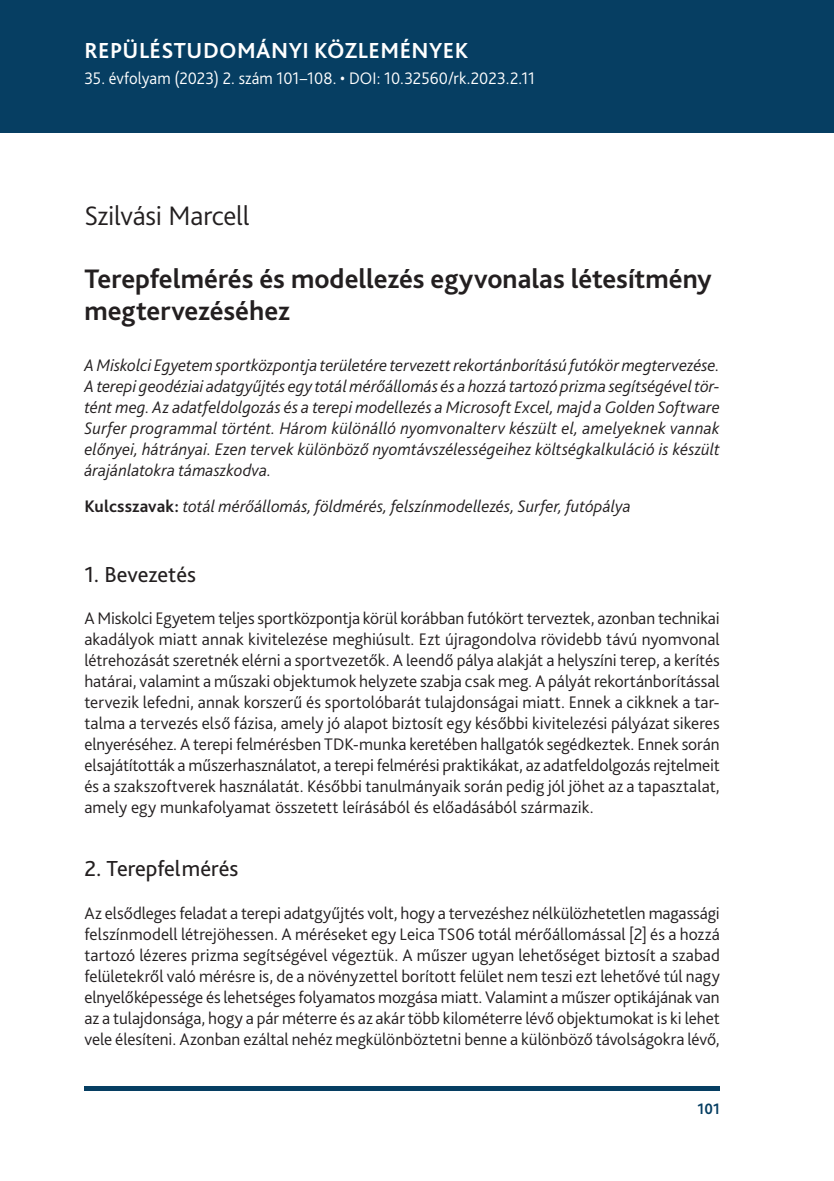
<style>
.page{position:relative;width:834px;height:1181px;background:#fff}
.page>*{position:absolute;margin:0;border:0;box-sizing:border-box;transform-origin:0 0}
._1__Head_Heavy_16{font:700 28px/31.5px "Bliss Pro";color:#231f20}
.Author{font:300 28px "Bliss Pro";color:#231f20}
.Running_header_right{font:700 22.75px "Bliss Pro";letter-spacing:.02em;color:#fff}
._1_1__Head_bold_13{font:22.75px "Bliss Pro";color:#231f20}
._2__Body_1st_paragraph{font:300 17.5px/21px "Bliss Pro";color:#231f20;text-align:justify}
._3__Abstract{font:italic 300 17.5px/21px "Bliss Pro";letter-spacing:.005em;color:#231f20;text-align:justify}
.Running_header_right-2{font:300 17.5px "Bliss Pro";color:#fff;scale:.95 1}
.Running_header_right-3{font:700 15.75px "Bliss Pro";color:#063e62;scale:.95 1}
.s1{font-weight:700;font-style:normal}
</style>
<div class="page">
<div style="left:0;top:0;width:833px;height:132px;background:#063e62"></div>
<div style="left:84px;top:1086px;width:635px;height:5px;background:#063e62"></div>
<p class="Running_header_right" style="left:84px;top:37px;width:385px">REPÜLÉSTUDOMÁNYI KÖZLEMÉNYEK</p>
<p class="Running_header_right-2" style="left:84px;top:68px;width:475px">35. évfolyam (2023) 2. szám 101–108. • DOI: 10.32560/rk.2023.2.11</p>
<p class="Author" style="left:84px;top:199px;width:167px">Szilvási Marcell</p>
<p class="_1__Head_Heavy_16" style="left:84px;top:262px;width:628px">Terepfelmérés és modellezés egyvonalas létesítmény megtervezéséhez</p>
<p class="_3__Abstract" style="left:84px;top:354px;width:636px">A Miskolci Egyetem sportközpontja területére tervezett rekortánborítású futókör megtervezése.<br>A terepi geodéziai adatgyűjtés egy totál mérőállomás és a hozzá tartozó prizma segítségével tör&shy;tént meg. Az adatfeldolgozás és a terepi modellezés a Microsoft Excel, majd a Golden Software Surfer programmal történt. Három különálló nyomvonalterv készült el, amelyeknek vannak előnyei, hátrányai. Ezen tervek különböző nyomtávszélességeihez költségkalkuláció is készült árajánlatokra támaszkodva.</p>
<p class="_3__Abstract" style="left:84px;top:495px;width:548px"><span class="s1">Kulcsszavak:</span> totál mérőállomás, földmérés, felszínmodellezés, Surfer, futópálya</p>
<p class="_1_1__Head_bold_13" style="left:84px;top:561px;width:113px">1. Bevezetés</p>
<p class="_2__Body_1st_paragraph" style="left:84px;top:607px;width:637px">A Miskolci Egyetem teljes sportközpontja körül korábban futókört terveztek, azonban technikai akadályok miatt annak kivitelezése meghiúsult. Ezt újragondolva rövidebb távú nyomvonal létrehozását szeretnék elérni a sportvezetők. A leendő pálya alakját a helyszíni terep, a kerítés határai, valamint a műszaki objektumok helyzete szabja csak meg. A pályát rekortánborítással tervezik lefedni, annak korszerű és sportolóbarát tulajdonságai miatt. Ennek a cikknek a tar&shy;talma a tervezés első fázisa, amely jó alapot biztosít egy későbbi kivitelezési pályázat sikeres elnyeréséhez. A terepi felmérésben TDK-munka keretében hallgatók segédkeztek. Ennek során elsajátították a műszerhasználatot, a terepi felmérési praktikákat, az adatfeldolgozás rejtelmeit és a szakszoftverek használatát. Későbbi tanulmányaik során pedig jól jöhet az a tapasztalat, amely egy munkafolyamat összetett leírásából és előadásából származik.</p>
<p class="_1_1__Head_bold_13" style="left:84px;top:855px;width:155px">2. Terepfelmérés</p>
<p class="_2__Body_1st_paragraph" style="left:84px;top:901px;width:637px">Az elsődleges feladat a terepi adatgyűjtés volt, hogy a tervezéshez nélkülözhetetlen magassági felszínmodell létrejöhessen. A méréseket egy Leica TS06 totál mérőállomással [2] és a hozzá tartozó lézeres prizma segítségével végeztük. A műszer ugyan lehetőséget biztosít a szabad felületekről való mérésre is, de a növényzettel borított felület nem teszi ezt lehetővé túl nagy elnyelőképessége és lehetséges folyamatos mozgása miatt. Valamint a műszer optikájának van az a tulajdonsága, hogy a pár méterre és az akár több kilométerre lévő objektumokat is ki lehet vele élesíteni. Azonban ezáltal nehéz megkülönböztetni benne a különböző távolságokra lévő,</p>
<p class="Running_header_right-3" style="left:697px;top:1099px;width:25px">101</p>
</div>
